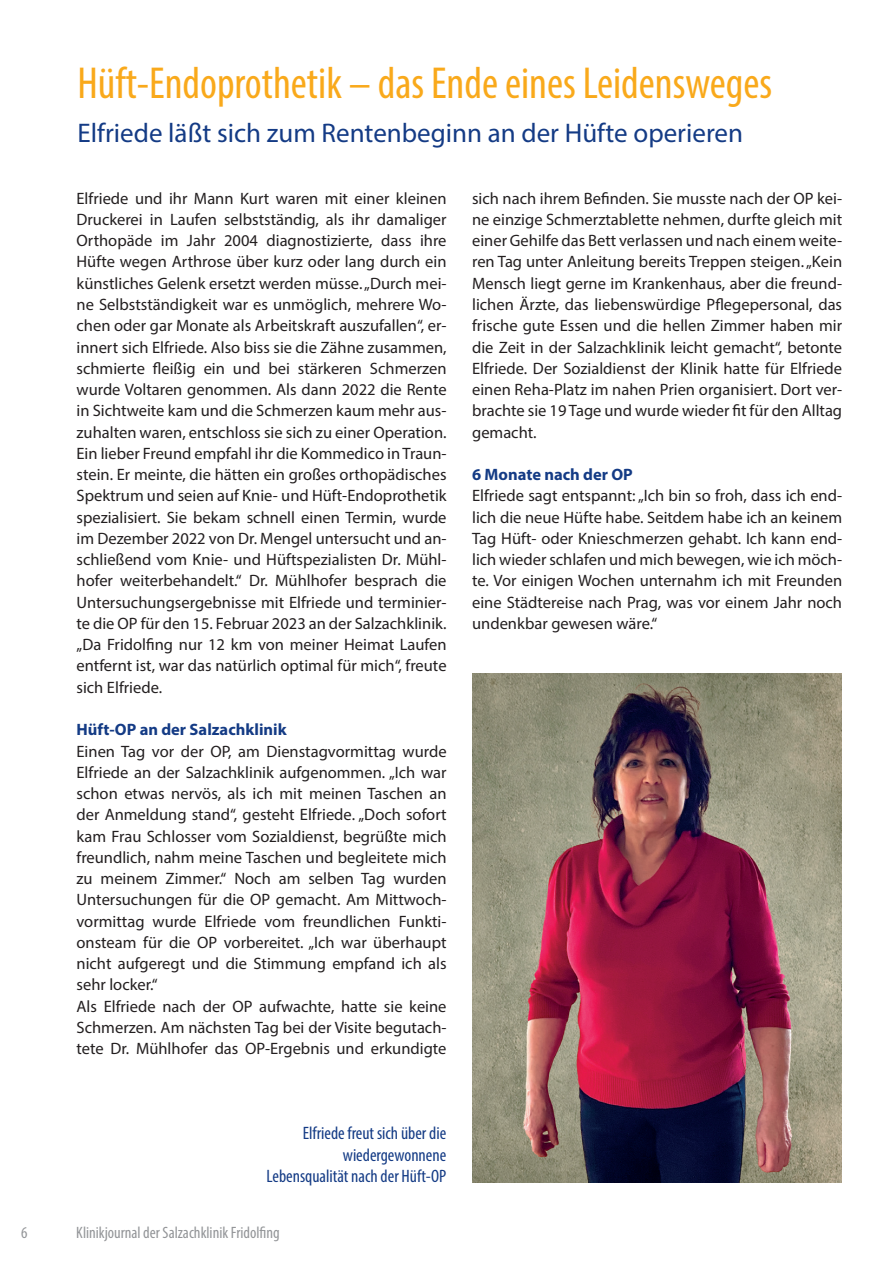
<style>
.page{position:relative;width:893px;height:1263px;background:#fff}
.page>*{position:absolute;margin:0;border:0;box-sizing:border-box;transform-origin:0 0}
.Überschrift{font:condensed 45px "Myriad Pro";color:#f9a91b}
.Anleser_NEU{font:27px "Myriad Pro";color:#143b85}
.Bildtext{font:condensed 18px/21.3px "Myriad Pro";color:#143b85;text-align:right}
.Fließtext{font:16.5px/21.3px "Myriad Pro";color:#231f20;text-align:justify}
.Zwischenüberschrift_Abst_vor{font:700 16.5px "Myriad Pro";color:#143b85}
.t1{font:condensed 16.5px "Myriad Pro";color:#939598}
</style>
<div class="page">
<img style="left:472px;top:673px;width:370px;height:509px">
<p class="Überschrift" style="left:77px;top:55px;width:696px">Hüft-Endoprothetik – das Ende eines Leidensweges</p>
<p class="Anleser_NEU" style="left:77px;top:117px;width:667px">Elfriede läßt sich zum Rentenbeginn an der Hüfte operieren</p>
<p class="Fließtext" style="left:77px;top:187px;width:372px">Elfriede und ihr Mann Kurt waren mit einer kleinen Druckerei in Laufen selbstständig, als ihr damaliger Orthopäde im Jahr 2004 diagnostizierte, dass ihre Hüfte wegen Arthrose über kurz oder lang durch ein künstliches Gelenk ersetzt werden müsse. „Durch mei&shy;ne Selbstständigkeit war es unmöglich, mehrere Wo&shy;chen oder gar Monate als Arbeitskraft auszufallen“, er&shy;innert sich Elfriede. Also biss sie die Zähne zusammen, schmierte fleißig ein und bei stärkeren Schmerzen wurde Voltaren genommen. Als dann 2022 die Rente in Sichtweite kam und die Schmerzen kaum mehr aus&shy;zuhalten waren, entschloss sie sich zu einer Operation.<br>Ein lieber Freund empfahl ihr die Kommedico in Traun&shy;stein. Er meinte, die hätten ein großes orthopädisches Spektrum und seien auf Knie- und Hüft-Endoprothetik spezialisiert. Sie bekam schnell einen Termin, wurde im Dezember 2022 von Dr. Mengel untersucht und an&shy;schließend vom Knie- und Hüftspezialisten Dr. Mühl&shy;hofer weiterbehandelt.“ Dr. Mühlhofer besprach die Untersuchungsergebnisse mit Elfriede und terminier&shy;te die OP für den 15. Februar 2023 an der Salzachklinik. „Da Fridolfing nur 12 km von meiner Heimat Laufen entfernt ist, war das natürlich optimal für mich“, freute sich Elfriede.</p>
<p class="Zwischenüberschrift_Abst_vor" style="left:77px;top:719px;width:212px">Hüft-OP an der Salzachklinik</p>
<p class="Fließtext" style="left:77px;top:740px;width:372px">Einen Tag vor der OP, am Dienstagvormittag wurde Elfriede an der Salzachklinik aufgenommen. „Ich war schon etwas nervös, als ich mit meinen Taschen an der Anmeldung stand“, gesteht Elfriede. „Doch sofort kam Frau Schlosser vom Sozialdienst, begrüßte mich freundlich, nahm meine Taschen und begleitete mich zu meinem Zimmer.“ Noch am selben Tag wurden Untersuchungen für die OP gemacht. Am Mittwoch&shy;vormittag wurde Elfriede vom freundlichen Funkti&shy;onsteam für die OP vorbereitet. „Ich war überhaupt nicht aufgeregt und die Stimmung empfand ich als sehr locker.“</p>
<p class="Fließtext" style="left:77px;top:995px;width:372px">Als Elfriede nach der OP aufwachte, hatte sie keine Schmerzen. Am nächsten Tag bei der Visite begutach&shy;tete Dr. Mühlhofer das OP-Ergebnis und erkundigte</p>
<p class="Fließtext" style="left:472px;top:187px;width:372px">sich nach ihrem Befinden. Sie musste nach der OP kei&shy;ne einzige Schmerztablette nehmen, durfte gleich mit einer Gehilfe das Bett verlassen und nach einem weite&shy;ren Tag unter Anleitung bereits Treppen steigen. „Kein Mensch liegt gerne im Krankenhaus, aber die freund&shy;lichen Ärzte, das liebenswürdige Pflegepersonal, das frische gute Essen und die hellen Zimmer haben mir die Zeit in der Salzachklinik leicht gemacht“, betonte Elfriede. Der Sozialdienst der Klinik hatte für Elfriede einen Reha-Platz im nahen Prien organisiert. Dort ver&shy;brachte sie 19 Tage und wurde wieder fit für den Alltag gemacht.</p>
<p class="Zwischenüberschrift_Abst_vor" style="left:472px;top:464px;width:162px">6 Monate nach der OP</p>
<p class="Fließtext" style="left:472px;top:485px;width:372px">Elfriede sagt entspannt: „Ich bin so froh, dass ich end&shy;lich die neue Hüfte habe. Seitdem habe ich an keinem Tag Hüft- oder Knieschmerzen gehabt. Ich kann end&shy;lich wieder schlafen und mich bewegen, wie ich möch&shy;te. Vor einigen Wochen unternahm ich mit Freunden eine Städtereise nach Prag, was vor einem Jahr noch undenkbar gewesen wäre.“</p>
<p class="Bildtext" style="left:267px;top:1122px;width:181px">Elfriede freut sich über die wiedergewonnene<br>Lebensqualität nach der Hüft-OP</p>
<p class="t1" style="left:21px;top:1223px;width:8px">6</p>
<p class="t1" style="left:76px;top:1223px;width:205px">Klinikjournal der Salzachklinik Fridolfing</p>
</div>
